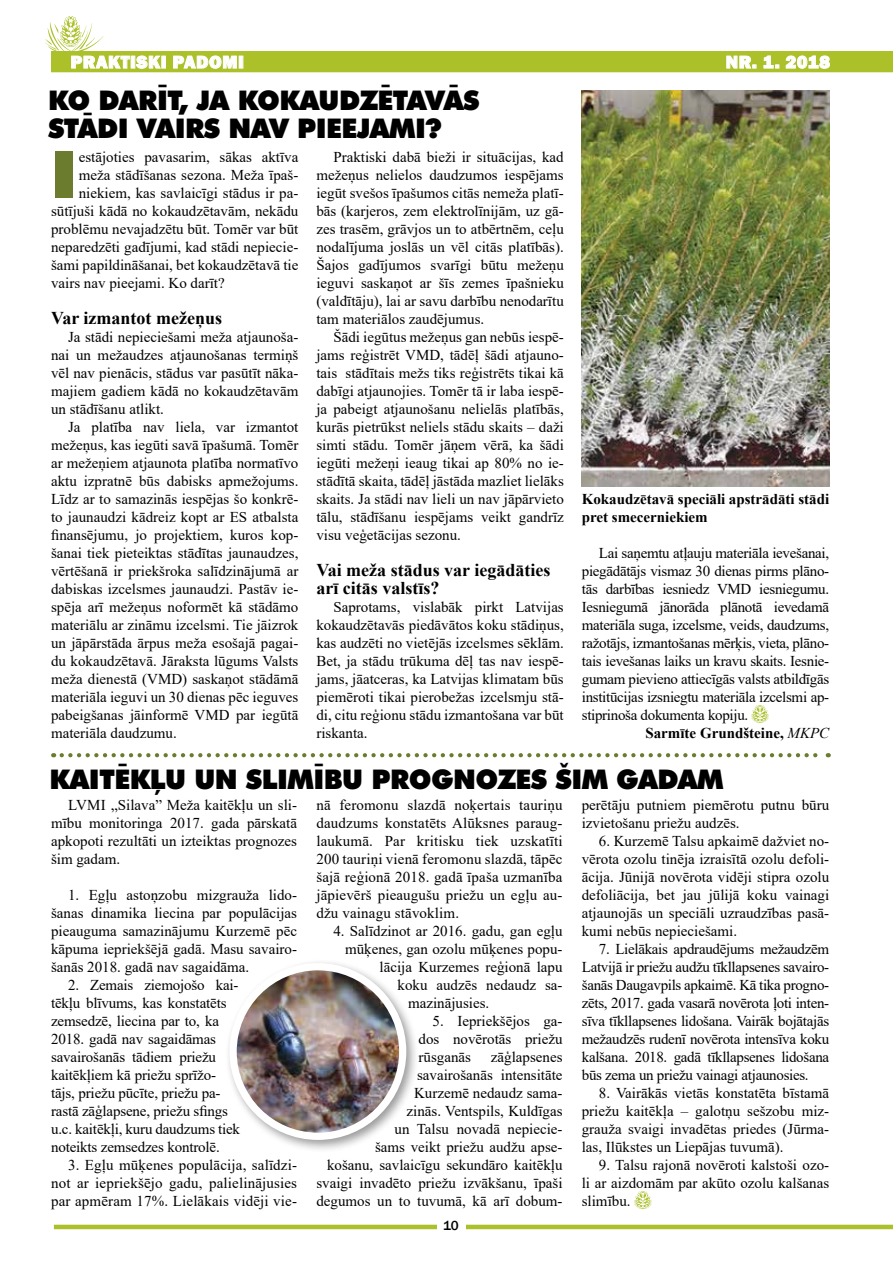
<style>
.page{position:relative;width:893px;height:1263px;background:#fff}
.page>*{position:absolute;margin:0;border:0;box-sizing:border-box;transform-origin:0 0}
.t1{font:900 65.4px "Futura TL";color:#6b7c2e}
.t2{font:900 27px/28.5px "Futura TL";letter-spacing:-.02em;color:#000}
.t3{font:700 18px/18px "Times New Roman";color:#000}
.t4{font:800 18px "Franklin Gothic";letter-spacing:.04em;color:#fff}
.t5{font:15px/18px "Times New Roman";color:#000;text-align:justify}
.t6{font:15px "Times New Roman";letter-spacing:-.02em;color:#000}
.t7{font:700 15px/18px "Times New Roman";color:#000}
.t8{font:500 13.5px "Franklin Gothic";color:#000}
.s1{font-weight:400;font-style:italic}
</style>
<div class="page">
<hr style="left:54px;top:1225px;width:839px;height:4px;background:#acc02a">
<div style="left:437px;top:1221px;width:28px;height:17px;background:#fff"></div>
<svg style="left:751px;top:705px;width:17px;height:18px"></svg>
<div style="left:51px;top:51px;width:842px;height:21px;background:#acc02a"></div>
<svg style="left:726px;top:55px;width:30px;height:14px"></svg>
<svg style="left:763px;top:55px;width:16px;height:14px"></svg>
<svg style="left:785px;top:55px;width:45px;height:14px"></svg>
<svg style="left:45px;top:16px;width:116px;height:53px"></svg>
<div style="left:161px;top:56px;width:5px;height:13px;border:1px solid #fff"></div>
<svg style="left:173px;top:55px;width:64px;height:14px"></svg>
<div style="left:239px;top:56px;width:4px;height:13px;border:1px solid #fff"></div>
<svg style="left:634px;top:1191px;width:17px;height:18px"></svg>
<img style="left:582px;top:90px;width:248px;height:396px">
<svg style="left:62px;top:753px;width:767px;height:4px"></svg>
<div style="left:225px;top:958px;width:195px;height:195px;background:#000;opacity:.4"></div>
<img style="left:233px;top:967px;width:170px;height:169px;border-radius:85px">
<div style="left:229px;top:963px;width:177px;height:177px;border:7px solid #fff;border-radius:50%"></div>
<p class="t4" style="left:71px;top:50px;width:175px">PRAKTISKI PADOMI</p>
<p class="t4" style="left:726px;top:50px;width:106px">NR. 1. 2018</p>
<h2 class="t2" style="left:48px;top:84px;width:433px">KO DARĪT, JA KOKAUDZĒTAVĀS<br>STĀDI VAIRS NAV PIEEJAMI?</h2>
<h1 class="t1" style="left:51px;top:130px;width:28px">I</h1>
<p class="t5" style="left:79px;top:148px;width:221px">estājoties pavasarim, sākas aktīva</p>
<p class="t5" style="left:79px;top:166px;width:221px">meža stādīšanas sezona. Meža īpaš-</p>
<p class="t5" style="left:79px;top:184px;width:221px">niekiem, kas savlaicīgi stādus ir pa-</p>
<p class="t5" style="left:51px;top:202px;width:249px">sūtījuši kādā no kokaudzētavām, nekādu</p>
<p class="t5" style="left:51px;top:220px;width:249px">problēmu nevajadzētu būt. Tomēr var būt</p>
<p class="t5" style="left:51px;top:238px;width:249px">neparedzēti gadījumi, kad stādi nepiecie-</p>
<p class="t5" style="left:51px;top:256px;width:249px">šami papildināšanai, bet kokaudzētavā tie</p>
<p class="t5" style="left:51px;top:274px;width:175px">vairs nav pieejami. Ko darīt?</p>
<p class="t3" style="left:51px;top:308px;width:172px">Var izmantot mežeņus</p>
<p class="t5" style="left:51px;top:328px;width:249px;text-indent:17px">Ja stādi nepieciešami meža atjaunoša&shy;nai un mežaudzes atjaunošanas termiņš vēl nav pienācis, stādus var pasūtīt nāka&shy;majiem gadiem kādā no kokaudzētavām un stādīšanu atlikt.</p>
<p class="t5" style="left:51px;top:418px;width:249px;text-indent:17px">Ja platība nav liela, var izmantot mežeņus, kas iegūti savā īpašumā. Tomēr ar mežeņiem atjaunota platība normatīvo aktu izpratnē būs dabisks apmežojums.<br>Līdz ar to samazinās iespējas šo konkrē&shy;to jaunaudzi kādreiz kopt ar ES atbalsta finansējumu, jo projektiem, kuros kop&shy;šanai tiek pieteiktas stādītas jaunaudzes, vērtēšanā ir priekšroka salīdzinājumā ar dabiskas izcelsmes jaunaudzi. Pastāv ie&shy;spēja arī mežeņus noformēt kā stādāmo materiālu ar zināmu izcelsmi. Tie jāizrok un jāpārstāda ārpus meža esošajā pagai&shy;du kokaudzētavā. Jāraksta lūgums Valsts meža dienestā (VMD) saskaņot stādāmā materiāla ieguvi un 30 dienas pēc ieguves pabeigšanas jāinformē VMD par iegūtā materiāla daudzumu.</p>
<p class="t5" style="left:316px;top:148px;width:249px;text-indent:17px">Praktiski dabā bieži ir situācijas, kad mežeņus nelielos daudzumos iespējams iegūt svešos īpašumos citās nemeža platī&shy;bās (karjeros, zem elektrolīnijām, uz gā&shy;zes trasēm, grāvjos un to atbērtnēm, ceļu nodalījuma joslās un vēl citās platībās).<br>Šajos gadījumos svarīgi būtu mežeņu ieguvi saskaņot ar šīs zemes īpašnieku (valdītāju), lai ar savu darbību nenodarītu tam materiālos zaudējumus.</p>
<p class="t5" style="left:316px;top:328px;width:249px;text-indent:17px">Šādi iegūtus mežeņus gan nebūs iespē&shy;jams reģistrēt VMD, tādēļ šādi atjauno&shy;tais stādītais mežs tiks reģistrēts tikai kā dabīgi atjaunojies. Tomēr tā ir laba iespē&shy;ja pabeigt atjaunošanu nelielās platībās, kurās pietrūkst neliels stādu skaits – daži simti stādu. Tomēr jāņem vērā, ka šādi iegūti mežeņi ieaug tikai ap 80% no ie&shy;stādītā skaita, tādēļ jāstāda mazliet lielāks skaits. Ja stādi nav lieli un nav jāpārvieto tālu, stādīšanu iespējams veikt gandrīz visu veģetācijas sezonu.</p>
<p class="t3" style="left:316px;top:560px;width:236px">Vai meža stādus var iegādāties arī citās valstīs?</p>
<p class="t5" style="left:316px;top:598px;width:249px;text-indent:17px">Saprotams, vislabāk pirkt Latvijas kokaudzētavās piedāvātos koku stādiņus, kas audzēti no vietējās izcelsmes sēklām.<br>Bet, ja stādu trūkuma dēļ tas nav iespē&shy;jams, jāatceras, ka Latvijas klimatam būs piemēroti tikai pierobežas izcelsmju stā&shy;di, citu reģionu stādu izmantošana var būt riskanta.</p>
<p class="t7" style="left:582px;top:490px;width:249px">Kokaudzētavā speciāli apstrādāti stādi pret smecerniekiem</p>
<p class="t6" style="left:599px;top:542px;width:232px">Lai saņemtu atļauju materiāla ievešanai,</p>
<p class="t6" style="left:582px;top:560px;width:249px">piegādātājs vismaz 30 dienas pirms plāno-</p>
<p class="t6" style="left:582px;top:578px;width:249px">tās darbības iesniedz VMD iesniegumu.</p>
<p class="t6" style="left:582px;top:596px;width:249px">Iesniegumā jānorāda plānotā ievedamā</p>
<p class="t6" style="left:582px;top:614px;width:249px">materiāla suga, izcelsme, veids, daudzums,</p>
<p class="t6" style="left:582px;top:632px;width:249px">ražotājs, izmantošanas mērķis, vieta, plāno-</p>
<p class="t6" style="left:582px;top:650px;width:249px">tais ievešanas laiks un kravu skaits. Iesnie-</p>
<p class="t6" style="left:582px;top:668px;width:249px">gumam pievieno attiecīgās valsts atbildīgās</p>
<p class="t6" style="left:582px;top:686px;width:249px">institūcijas izsniegtu materiāla izcelsmi ap-</p>
<p class="t6" style="left:582px;top:704px;width:168px">stiprinoša dokumenta kopiju.</p>
<p class="t7" style="left:645px;top:724px;width:185px">Sarmīte Grundšteine, <span class="s1">MKPC</span></p>
<h2 class="t2" style="left:50px;top:764px;width:676px">KAITĒKĻU UN SLIMĪBU PROGNOZES ŠIM GADAM</h2>
<p class="t5" style="left:51px;top:796px;width:248px;text-indent:17px">LVMI „Silava” Meža kaitēkļu un sli&shy;mību monitoringa 2017. gada pārskatā apkopoti rezultāti un izteiktas prognozes šim gadam.</p>
<p class="t5" style="left:51px;top:886px;width:248px;text-indent:17px">1. Egļu astoņzobu mizgrauža lido&shy;šanas dinamika liecina par populācijas pieauguma samazinājumu Kurzemē pēc kāpuma iepriekšējā gadā. Masu savairo&shy;šanās 2018. gadā nav sagaidāma.</p>
<p class="t5" style="left:51px;top:976px;width:191px;text-align:left;text-indent:17px">2. Zemais ziemojošo kai&shy;tēkļu blīvums, kas konstatēts zemsedzē, liecina par to, ka<br>2018. gadā nav sagaidāmas savairošanās tādiem priežu kaitēkļiem kā priežu sprīžo&shy;tājs, priežu pūcīte, priežu pa&shy;rastā zāģlapsene, priežu sfings u.c. kaitēkļi, kuru daudzums tiek noteikts zemsedzes kontrolē.</p>
<p class="t5" style="left:51px;top:1156px;width:248px;text-indent:17px">3. Egļu mūķenes populācija, salīdzi&shy;not ar iepriekšējo gadu, palielinājusies par apmēram 17%. Lielākais vidēji vie-</p>
<p class="t5" style="left:316px;top:796px;width:248px">nā feromonu slazdā noķertais tauriņu daudzums konstatēts Alūksnes paraug&shy;laukumā. Par kritisku tiek uzskatīti 200 tauriņi vienā feromonu slazdā, tāpēc šajā reģionā 2018. gadā īpaša uzmanība jāpievērš pieaugušu priežu un egļu au&shy;džu vainagu stāvoklim.</p>
<p class="t5" style="left:333px;top:922px;width:231px">4. Salīdzinot ar 2016. gadu, gan egļu</p>
<p class="t5" style="left:345px;top:940px;width:219px">mūķenes, gan ozolu mūķenes popu-</p>
<p class="t5" style="left:380px;top:958px;width:185px">lācija Kurzemes reģionā lapu</p>
<p class="t5" style="left:398px;top:976px;width:167px">koku audzēs nedaudz sa-</p>
<p class="t5" style="left:408px;top:994px;width:83px">mazinājusies.</p>
<p class="t5" style="left:419px;top:1012px;width:146px;text-indent:14px">5. Iepriekšējos ga&shy;dos novērotās priežu rūsganās</p>
<p class="t5" style="left:316px;top:1048px;width:248px;text-align:right">zāģlapsenes<br>savairošanās intensitāte<br>Kurzemē nedaudz sama-<br>zinās. Ventspils, Kuldīgas<br>un Talsu novadā nepiecie-<br>šams veikt priežu audžu apse-<br>košanu, savlaicīgu sekundāro kaitēkļu svaigi invadēto priežu izvākšanu, īpaši degumos un to tuvumā, kā arī dobum-</p>
<p class="t8" style="left:443px;top:1217px;width:17px">10</p>
<p class="t5" style="left:582px;top:796px;width:249px">perētāju putniem piemērotu putnu būru izvietošanu priežu audzēs.</p>
<p class="t5" style="left:582px;top:832px;width:249px;text-indent:17px">6. Kurzemē Talsu apkaimē dažviet no&shy;vērota ozolu tinēja izraisītā ozolu defoli&shy;ācija. Jūnijā novērota vidēji stipra ozolu defoliācija, bet jau jūlijā koku vainagi atjaunojās un speciāli uzraudzības pasā&shy;kumi nebūs nepieciešami.</p>
<p class="t5" style="left:582px;top:940px;width:249px;text-indent:17px">7. Lielākais apdraudējums mežaudzēm Latvijā ir priežu audžu tīkllapsenes savairo&shy;šanās Daugavpils apkaimē. Kā tika progno&shy;zēts, 2017. gada vasarā novērota ļoti inten&shy;sīva tīkllapsenes lidošana. Vairāk bojātajās mežaudzēs rudenī novērota intensīva koku kalšana. 2018. gadā tīkllapsenes lidošana būs zema un priežu vainagi atjaunosies.</p>
<p class="t5" style="left:582px;top:1084px;width:249px;text-indent:17px">8. Vairākās vietās konstatēta bīstamā priežu kaitēkļa – galotņu sešzobu miz&shy;grauža svaigi invadētas priedes (Jūrma&shy;las, Ilūkstes un Liepājas tuvumā).</p>
<p class="t5" style="left:582px;top:1156px;width:249px;text-indent:17px">9. Talsu rajonā novēroti kalstoši ozo&shy;li ar aizdomām par akūto ozolu kalšanas slimību.</p>
</div>
